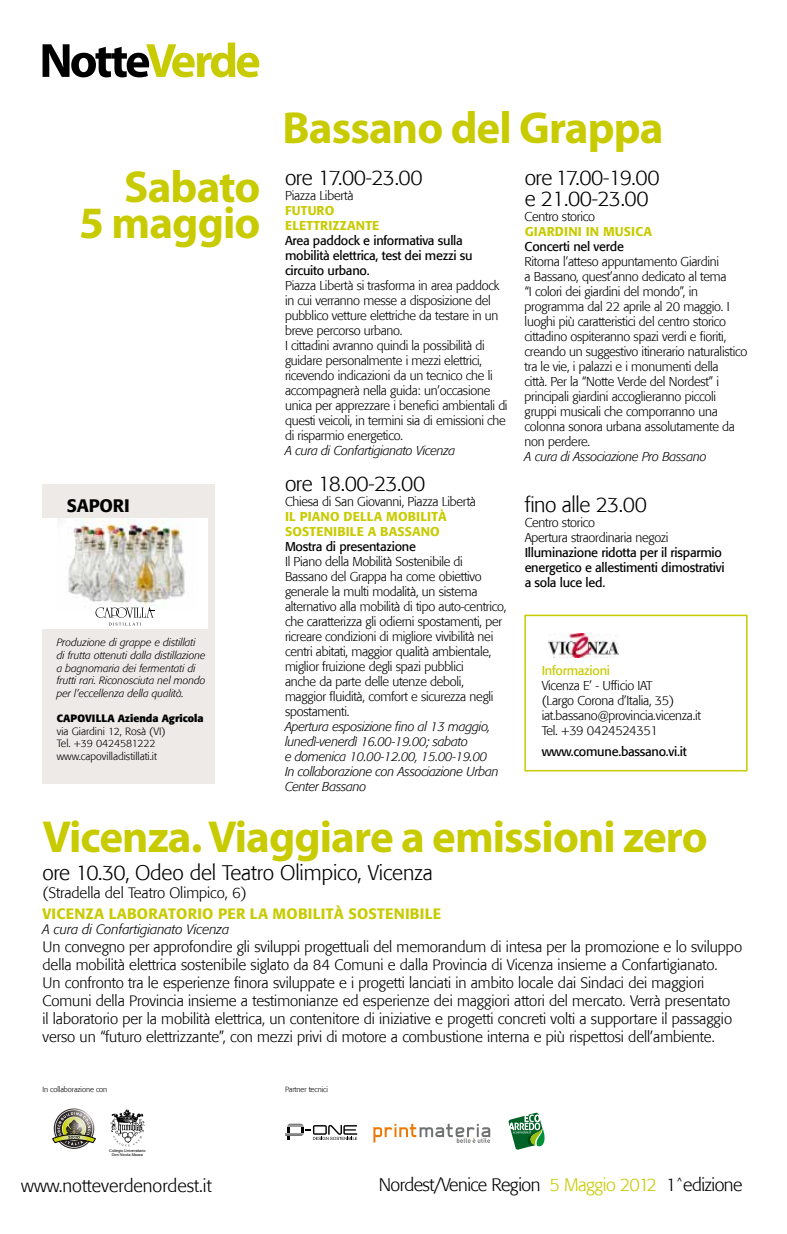
<style>
.page{position:relative;width:787px;height:1234px;background:#fff}
.page>*{position:absolute;margin:0;border:0;box-sizing:border-box;transform-origin:0 0}
.t1{font:700 45px/36px "Myriad Pro";letter-spacing:-.02em;color:#c8cb00;text-align:right}
.t2{font:300 21px/21px "Formata";letter-spacing:-.02em;color:#000}
.t3{font:300 18px "Formata";letter-spacing:-.03em;color:#000}
.t4{font:300 18px "Formata";color:#000}
.t5{font:500 18px "Formata";letter-spacing:-.005em;color:#000}
.t6{font:300 15px/18px "Formata";letter-spacing:-.005em;color:#000}
.t7{font:500 15px "Formata";color:#c8cb00}
.t8{font:italic 300 13.5px "Formata";letter-spacing:-.005em;color:#000}
.t9{font:300 12.75px/15px "Formata";letter-spacing:-.02em;color:#000}
.t10{font:12.75px/15px "Formata";letter-spacing:-.02em;color:#000}
.t11{font:italic 300 12.75px/15px "Formata";letter-spacing:-.02em;color:#000}
.t12{font:500 12.75px/15px "Formata";letter-spacing:.015em;color:#c8cb00}
.t13{font:12.75px "Formata";letter-spacing:-.02em;color:#c8cb00}
.t14{font:italic 300 10.5px/12.6px "Formata";color:#000}
.t15{font:300 10.5px/12.6px "Formata";color:#000}
.t16{font:700 10.5px "Formata";color:#000}
.t17{font:300 7.5px "Formata";letter-spacing:-.01em;color:#000}
.t18{font:3.75px/4.5px "Arial";color:#000;text-align:center}
.s1{color:#c8cb00}
</style>
<div class="page">
<div style="left:43px;top:484px;width:172px;height:300px;background:#edeae8"></div>
<div style="left:42px;top:519px;width:165px;height:110px;background:#fff"></div>
<img style="left:68px;top:519px;width:117px;height:88px">
<div style="left:524px;top:614px;width:223px;height:157px;border:2px solid #c8cb00"></div>
<img style="left:548px;top:633px;width:71px;height:24px">
<svg style="left:95px;top:607px;width:59px;height:18px"></svg>
<svg style="left:54px;top:1108px;width:40px;height:40px"></svg>
<svg style="left:52px;top:1109px;width:44px;height:38px"></svg>
<svg style="left:110px;top:1109px;width:34px;height:36px"></svg>
<svg style="left:373px;top:1123px;width:117px;height:19px"></svg>
<svg style="left:285px;top:1123px;width:72px;height:17px"></svg>
<svg style="left:508px;top:1112px;width:37px;height:37px"></svg>
<svg style="left:43px;top:43px;width:216px;height:34px"></svg>
<h1 class="t1" style="left:79px;top:167px;width:183px">Sabato<br>5 maggio</h1>
<h3 class="t5" style="left:67px;top:495px;width:64px">SAPORI</h3>
<p class="t14" style="left:57px;top:636px;width:150px">Produzione di grappe e distillati di frutta ottenuti dalla distillazione a bagnomaria dei fermentati di frutti rari. Riconosciuta nel mondo per l’eccellenza della qualità.</p>
<p class="t16" style="left:57px;top:711px;width:148px">CAPOVILLA Azienda Agricola</p>
<p class="t15" style="left:57px;top:724px;width:110px">via Giardini 12, Rosà (VI)<br>Tel. +39 0424581222 www.capovilladistillati.it</p>
<h1 class="t1" style="left:282px;top:108px;width:382px">Bassano del Grappa</h1>
<h2 class="t2" style="left:285px;top:167px;width:139px">ore 17.00-23.00</h2>
<p class="t9" style="left:285px;top:188px;width:70px">Piazza Libertà</p>
<p class="t12" style="left:285px;top:203px;width:96px">FUTURO<br>ELETTRIZZANTE</p>
<p class="t10" style="left:285px;top:233px;width:189px">Area paddock e informativa sulla mobilità elettrica, test dei mezzi su circuito urbano.</p>
<p class="t9" style="left:285px;top:278px;width:224px">Piazza Libertà si trasforma in area paddock in cui verranno messe a disposizione del pubblico vetture elettriche da testare in un breve percorso urbano.<br>I cittadini avranno quindi la possibilità di guidare personalmente i mezzi elettrici, ricevendo indicazioni da un tecnico che li accompagnerà nella guida: un’occasione unica per apprezzare i benefici ambientali di questi veicoli, in termini sia di emissioni che di risparmio energetico.</p>
<p class="t11" style="left:285px;top:443px;width:172px">A cura di Confartigianato Vicenza</p>
<h2 class="t2" style="left:285px;top:473px;width:142px">ore 18.00-23.00</h2>
<p class="t9" style="left:285px;top:494px;width:192px">Chiesa di San Giovanni, Piazza Libertà</p>
<p class="t12" style="left:285px;top:509px;width:163px">IL PIANO DELLA MOBILITÀ<br>SOSTENIBILE A BASSANO</p>
<p class="t10" style="left:285px;top:539px;width:132px">Mostra di presentazione</p>
<p class="t9" style="left:285px;top:554px;width:223px">Il Piano della Mobilità Sostenibile di Bassano del Grappa ha come obiettivo generale la multi modalità, un sistema alternativo alla mobilità di tipo auto-centrico, che caratterizza gli odierni spostamenti, per ricreare condizioni di migliore vivibilità nei centri abitati, maggior qualità ambientale, miglior fruizione degli spazi pubblici<br>anche da parte delle utenze deboli, maggior fluidità, comfort e sicurezza negli spostamenti.</p>
<p class="t11" style="left:285px;top:719px;width:215px">Apertura esposizione fino al 13 maggio, lunedì-venerdì 16.00-19.00; sabato<br>e domenica 10.00-12.00, 15.00-19.00<br>In collaborazione con Associazione Urban Center Bassano</p>
<h2 class="t2" style="left:524px;top:167px;width:136px">ore 17.00-19.00 e 21.00-23.00</h2>
<p class="t9" style="left:524px;top:209px;width:72px">Centro storico</p>
<p class="t12" style="left:524px;top:224px;width:129px">GIARDINI IN MUSICA</p>
<p class="t10" style="left:524px;top:239px;width:101px">Concerti nel verde</p>
<p class="t9" style="left:524px;top:254px;width:224px">Ritorna l’atteso appuntamento Giardini<br>a Bassano, quest’anno dedicato al tema<br>“I colori dei giardini del mondo”, in programma dal 22 aprile al 20 maggio. I luoghi più caratteristici del centro storico cittadino ospiteranno spazi verdi e fioriti, creando un suggestivo itinerario naturalistico tra le vie, i palazzi e i monumenti della<br>città. Per la “Notte Verde del Nordest” i principali giardini accoglieranno piccoli gruppi musicali che comporranno una colonna sonora urbana assolutamente da non perdere.</p>
<p class="t11" style="left:524px;top:449px;width:183px">A cura di Associazione Pro Bassano</p>
<h2 class="t2" style="left:524px;top:494px;width:124px">fino alle 23.00</h2>
<p class="t9" style="left:524px;top:515px;width:145px">Centro storico<br>Apertura straordinaria negozi</p>
<p class="t10" style="left:524px;top:545px;width:201px">Illuminazione ridotta per il risparmio energetico e allestimenti dimostrativi a sola luce led.</p>
<p class="t13" style="left:541px;top:663px;width:70px">Informazioni</p>
<p class="t9" style="left:541px;top:678px;width:161px">Vicenza E’ - Ufficio IAT<br>(Largo Corona d’Italia, 35) iat.bassano@provincia.vicenza.it<br>Tel. +39 0424524351</p>
<p class="t10" style="left:541px;top:744px;width:146px">www.comune.bassano.vi.it</p>
<h1 class="t1" style="left:43px;top:816px;width:666px">Vicenza. Viaggiare a emissioni zero</h1>
<h2 class="t2" style="left:43px;top:862px;width:392px">ore 10.30, Odeo del Teatro Olimpico, Vicenza</h2>
<p class="t6" style="left:43px;top:883px;width:206px">(Stradella del Teatro Olimpico, 6)</p>
<p class="t7" style="left:43px;top:904px;width:19px">VICENZA</p>
<p class="t7" style="left:109px;top:904px;width:19px">LABORATORIO</p>
<p class="t7" style="left:218px;top:904px;width:10px">PER</p>
<p class="t7" style="left:250px;top:904px;width:33px">LA MOBILITÀ</p>
<p class="t7" style="left:348px;top:904px;width:10px">SOSTENIBILE</p>
<p class="t8" style="left:43px;top:921px;width:188px">A cura di Confartigianato Vicenza</p>
<p class="t6" style="left:43px;top:937px;width:701px">Un convegno per approfondire gli sviluppi progettuali del memorandum di intesa per la promozione e lo sviluppo della mobilità elettrica sostenibile siglato da 84 Comuni e dalla Provincia di Vicenza insieme a Confartigianato.<br>Un confronto tra le esperienze finora sviluppate e i progetti lanciati in ambito locale dai Sindaci dei maggiori Comuni della Provincia insieme a testimonianze ed esperienze dei maggiori attori del mercato. Verrà presentato<br>il laboratorio per la mobilità elettrica, un contenitore di iniziative e progetti concreti volti a supportare il passaggio verso un “futuro elettrizzante”, con mezzi privi di motore a combustione interna e più rispettosi dell’ambiente.</p>
<p class="t17" style="left:43px;top:1084px;width:66px">In collaborazione con</p>
<p class="t17" style="left:285px;top:1084px;width:44px">Partner tecnici</p>
<p class="t18" style="left:109px;top:1147px;width:38px">Collegio Universitario<br>Don Nicola Mazza</p>
<h3 class="t4" style="left:21px;top:1174px;width:192px">www.notteverdenordest.it</h3>
<h3 class="t3" style="left:378px;top:1174px;width:365px">Nordest/Venice Region <span class="s1">5 Maggio 2012</span> 1<sup>^</sup>edizione</h3>
</div>
